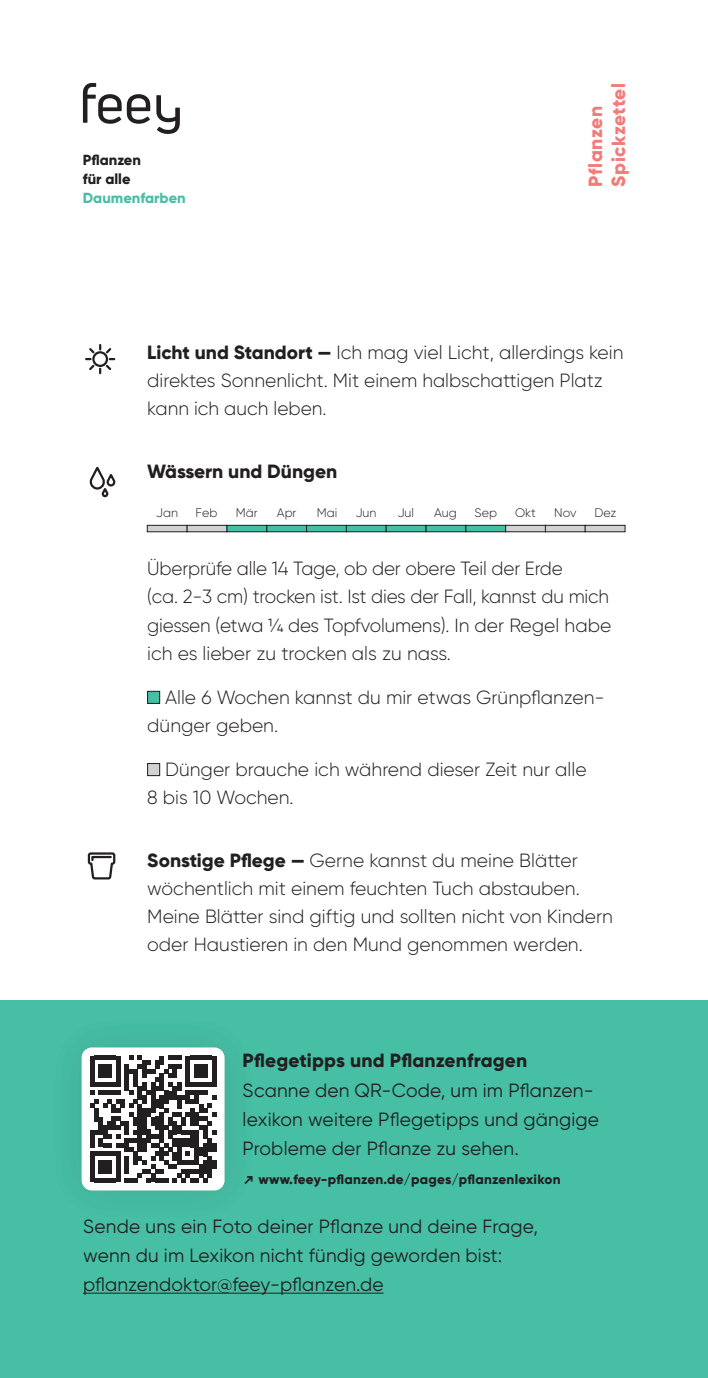
<style>
.page{position:relative;width:708px;height:1378px;background:#fff}
.page>*{position:absolute;margin:0;border:0;box-sizing:border-box;transform-origin:0 0}
.t1{font:300 19.12px/28.1px "Gilroy";color:#231f20}
.t2{font:19.12px/29.2px "Gilroy";letter-spacing:.01em;color:#231f20}
.t3{font:800 19.12px "Gilroy";color:#231f20}
.t4{font:800 19.12px/22.9px "Gilroy";letter-spacing:.03em;color:#f37a76}
.t5{font:800 14.62px/18.7px "Gilroy";color:#231f20}
.t6{font:800 14.62px "Gilroy";color:#46bfa5}
.t7{font:800 13.5px "Gilroy";letter-spacing:.02em;color:#231f20}
.t8{font:300 12.38px "Gilroy";color:#231f20}
.s1{font-weight:800}
</style>
<div class="page">
<div style="left:0;top:1000px;width:708px;height:378px;background:#46bfa5"></div>
<hr style="left:83px;top:1292px;width:301px;height:1px;background:#231f20">
<svg style="left:156px;top:95px;width:24px;height:39px"></svg>
<svg style="left:83px;top:83px;width:67px;height:41px"></svg>
<div style="left:83px;top:1049px;width:140px;height:140px;background:#fff;border-radius:9px"></div>
<svg style="left:90px;top:1055px;width:126px;height:127px"></svg>
<div style="left:82px;top:1047px;width:142px;height:143px;border:2px solid #fff;border-radius:9px"></div>
<div style="left:148px;top:691px;width:12px;height:12px;background:#46bfa5"></div>
<div style="left:147px;top:691px;width:13px;height:13px;border:1px solid #231f20"></div>
<div style="left:148px;top:763px;width:12px;height:12px;background:#d1d2d4"></div>
<div style="left:147px;top:763px;width:13px;height:13px;border:1px solid #231f20"></div>
<svg style="left:85px;top:344px;width:31px;height:31px"></svg>
<svg style="left:89px;top:466px;width:27px;height:32px"></svg>
<svg style="left:87px;top:852px;width:29px;height:28px"></svg>
<div style="left:147px;top:525px;width:40px;height:7px;background:#d1d2d4"></div>
<div style="left:147px;top:525px;width:40px;height:7px;border:1px solid #231f20"></div>
<div style="left:187px;top:525px;width:40px;height:7px;background:#d1d2d4"></div>
<div style="left:187px;top:525px;width:40px;height:7px;border:1px solid #231f20"></div>
<div style="left:227px;top:525px;width:40px;height:7px;background:#46bfa5"></div>
<div style="left:227px;top:525px;width:40px;height:7px;border:1px solid #231f20"></div>
<div style="left:267px;top:525px;width:40px;height:7px;background:#46bfa5"></div>
<div style="left:266px;top:525px;width:41px;height:7px;border:1px solid #231f20"></div>
<div style="left:307px;top:525px;width:39px;height:7px;background:#46bfa5"></div>
<div style="left:306px;top:525px;width:41px;height:7px;border:1px solid #231f20"></div>
<div style="left:346px;top:525px;width:40px;height:7px;background:#46bfa5"></div>
<div style="left:346px;top:525px;width:41px;height:7px;border:1px solid #231f20"></div>
<div style="left:386px;top:525px;width:40px;height:7px;background:#46bfa5"></div>
<div style="left:386px;top:525px;width:40px;height:7px;border:1px solid #231f20"></div>
<div style="left:426px;top:525px;width:40px;height:7px;background:#46bfa5"></div>
<div style="left:426px;top:525px;width:40px;height:7px;border:1px solid #231f20"></div>
<div style="left:466px;top:525px;width:40px;height:7px;background:#46bfa5"></div>
<div style="left:466px;top:525px;width:40px;height:7px;border:1px solid #231f20"></div>
<div style="left:506px;top:525px;width:39px;height:7px;background:#d1d2d4"></div>
<div style="left:505px;top:525px;width:41px;height:7px;border:1px solid #231f20"></div>
<div style="left:545px;top:525px;width:40px;height:7px;background:#d1d2d4"></div>
<div style="left:545px;top:525px;width:41px;height:7px;border:1px solid #231f20"></div>
<div style="left:585px;top:525px;width:40px;height:7px;background:#d1d2d4"></div>
<div style="left:585px;top:525px;width:40px;height:7px;border:1px solid #231f20"></div>
<p class="t5" style="left:83px;top:150px;width:60px">Pflanzen für alle</p>
<p class="t6" style="left:83px;top:188px;width:104px">Daumenfarben</p>
<p class="t4" style="left:584px;top:187px;width:105px;rotate:-90deg">Pflanzen<br>Spickzettel</p>
<p class="t1" style="left:147px;top:338px;width:478px"><span class="s1">Licht und Standort —</span> Ich mag viel Licht, allerdings kein direktes Sonnenlicht. Mit einem halbschattigen Platz kann ich auch leben.</p>
<p class="t3" style="left:147px;top:459px;width:192px">Wässern und Düngen</p>
<p class="t8" style="left:156px;top:505px;width:23px">Jan</p>
<p class="t8" style="left:196px;top:505px;width:23px">Feb</p>
<p class="t8" style="left:236px;top:505px;width:23px">Mär</p>
<p class="t8" style="left:277px;top:505px;width:21px">Apr</p>
<p class="t8" style="left:317px;top:505px;width:22px">Mai</p>
<p class="t8" style="left:356px;top:505px;width:22px">Jun</p>
<p class="t8" style="left:398px;top:505px;width:18px">Jul</p>
<p class="t8" style="left:434px;top:505px;width:24px">Aug</p>
<p class="t8" style="left:474px;top:505px;width:24px">Sep</p>
<p class="t8" style="left:515px;top:505px;width:22px">Okt</p>
<p class="t8" style="left:554px;top:505px;width:24px">Nov</p>
<p class="t8" style="left:594px;top:505px;width:23px">Dez</p>
<p class="t1" style="left:147px;top:554px;width:465px">Überprüfe alle 14 Tage, ob der obere Teil der Erde<br>(ca. 2-3 cm) trocken ist. Ist dies der Fall, kannst du mich giessen (etwa ¼ des Topfvolumens). In der Regel habe ich es lieber zu trocken als zu nass.</p>
<p class="t1" style="left:147px;top:683px;width:459px;text-indent:18px">Alle 6 Wochen kannst du mir etwas Grünpflanzen&shy;dünger geben.</p>
<p class="t1" style="left:147px;top:755px;width:441px;text-indent:18px">Dünger brauche ich während dieser Zeit nur alle<br>8 bis 10 Wochen.</p>
<p class="t1" style="left:147px;top:846px;width:467px"><span class="s1">Sonstige Pflege —</span> Gerne kannst du meine Blätter wöchentlich mit einem feuchten Tuch abstauben.<br>Meine Blätter sind giftig und sollten nicht von Kindern oder Haustieren in den Mund genommen werden.</p>
<p class="t3" style="left:243px;top:1048px;width:286px">Pflegetipps und Pflanzenfragen</p>
<p class="t2" style="left:243px;top:1075px;width:358px">Scanne den QR-Code, um im Pflanzen&shy;lexikon weitere Pflegetipps und gängige<br>Probleme der Pflanze zu sehen.</p>
<p class="t7" style="left:259px;top:1171px;width:304px">www.feey-pflanzen.de/pages/pflanzenlexikon</p>
<p class="t2" style="left:83px;top:1211px;width:456px">Sende uns ein Foto deiner Pflanze und deine Frage, wenn du im Lexikon nicht fündig geworden bist: pflanzendoktor@feey-pflanzen.de</p>
</div>
